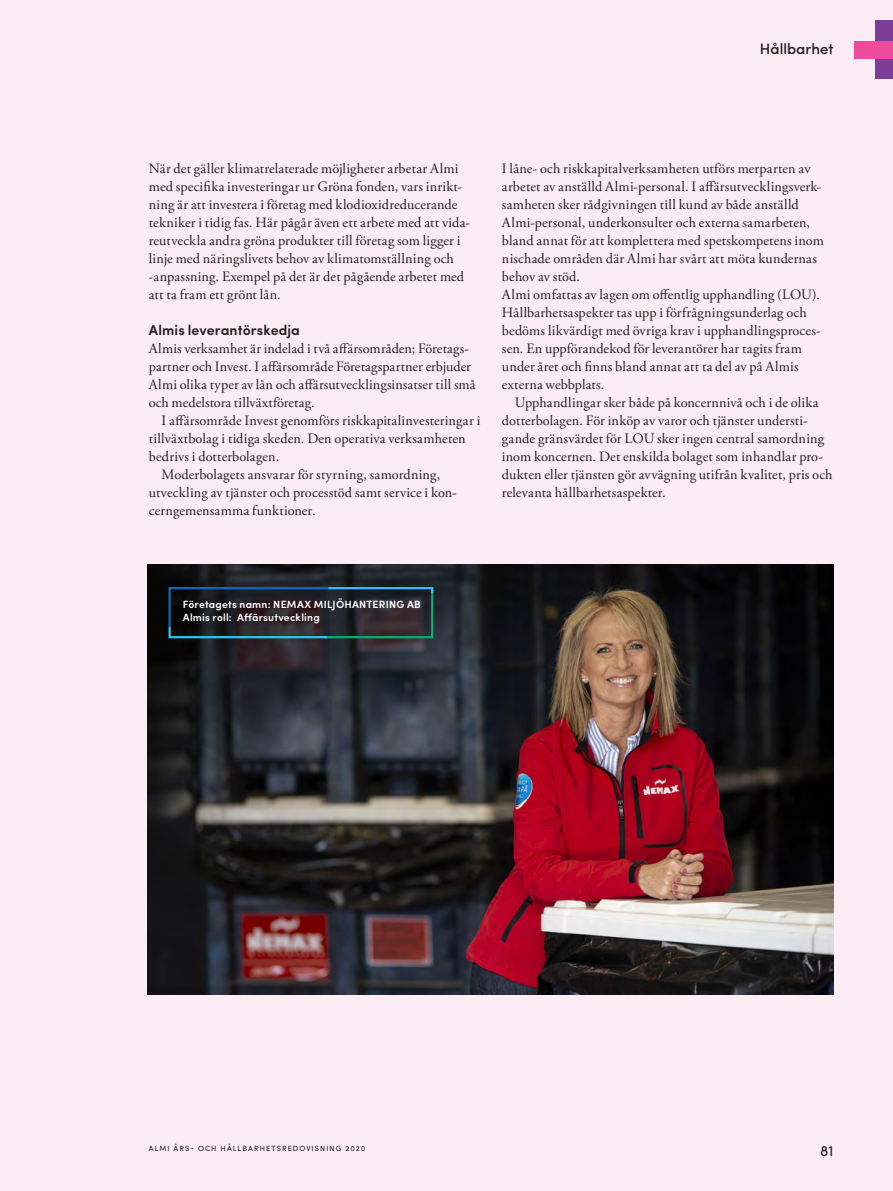
<style>
.page{position:relative;width:893px;height:1191px;background:#fcecf3}
.page>*{position:absolute;margin:0;border:0;box-sizing:border-box;transform-origin:0 0}
.t1{font:500 15px "Sofia Pro";color:#231f20}
.t2{font:15px "Sofia Pro";color:#231f20}
.Bröd_ej_indrag_Garam{font:14.25px/18px "Adobe Garamond Pro";letter-spacing:.01em;color:#231f20}
.Bröd_1_indrag_Garamo{font:14.25px/18px "Adobe Garamond Pro";letter-spacing:.01em;color:#231f20}
.Mellis_1_9_5_12{font:600 14.25px "Sofia Pro";letter-spacing:.01em;color:#231f20}
.Bildtext{font:600 10.5px "Sofia Pro";letter-spacing:.02em;color:#fff}
.t3{font:7.5px "Sofia Pro";letter-spacing:.14em;color:#231f20}
</style>
<div class="page">
<div style="left:875px;top:20px;width:18px;height:58px;background:#7e3e98"></div>
<div style="left:855px;top:41px;width:38px;height:17px;background:#ed4c9c"></div>
<img style="left:148px;top:565px;width:685px;height:429px">
<svg style="left:167px;top:586px;width:267px;height:53px;background:#222d34"></svg>
<p class="t1" style="left:760px;top:37px;width:75px">Hållbarhet</p>
<p class="Bröd_ej_indrag_Garam" style="left:149px;top:160px;width:323px">När det gäller klimatrelaterade möjligheter arbetar Almi med specifika investeringar ur Gröna fonden, vars inrikt&shy;ning är att investera i företag med klodioxidreducerande tekniker i tidig fas. Här pågår även ett arbete med att vida&shy;reutveckla andra gröna produkter till företag som ligger i linje med näringslivets behov av klimatomställning och -anpassning. Exempel på det är det pågående arbetet med att ta fram ett grönt lån.</p>
<p class="Mellis_1_9_5_12" style="left:149px;top:319px;width:153px">Almis leverantörskedja</p>
<p class="Bröd_ej_indrag_Garam" style="left:149px;top:340px;width:328px">Almis verksamhet är indelad i två affärsområden; Företags&shy;partner och Invest. I affärsområde Företagspartner erbjuder Almi olika typer av lån och affärsutvecklingsinsatser till små och medelstora tillväxtföretag.</p>
<p class="Bröd_1_indrag_Garamo" style="left:149px;top:412px;width:333px;text-indent:13px">I affärsområde Invest genomförs riskkapitalinvesteringar i tillväxtbolag i tidiga skeden. Den operativa verksamheten bedrivs i dotterbolagen.</p>
<p class="Bröd_1_indrag_Garamo" style="left:149px;top:466px;width:309px;text-indent:13px">Moderbolagets ansvarar för styrning, samordning, utveckling av tjänster och processtöd samt service i kon&shy;cerngemensamma funktioner.</p>
<p class="Bröd_ej_indrag_Garam" style="left:502px;top:160px;width:323px">I låne- och riskkapitalverksamheten utförs merparten av arbetet av anställd Almi-personal. I affärsutvecklingsverk&shy;samheten sker rådgivningen till kund av både anställd Almi-personal, underkonsulter och externa samarbeten, bland annat för att komplettera med spetskompetens inom nischade områden där Almi har svårt att möta kundernas behov av stöd.</p>
<p class="Bröd_ej_indrag_Garam" style="left:502px;top:286px;width:320px">Almi omfattas av lagen om offentlig upphandling (LOU).<br>Hållbarhetsaspekter tas upp i förfrågningsunderlag och bedöms likvärdigt med övriga krav i upphandlingsproces&shy;sen. En uppförandekod för leverantörer har tagits fram under året och finns bland annat att ta del av på Almis externa webbplats.</p>
<p class="Bröd_1_indrag_Garamo" style="left:502px;top:394px;width:332px;text-indent:13px">Upphandlingar sker både på koncernnivå och i de olika dotterbolagen. För inköp av varor och tjänster understi&shy;gande gränsvärdet för LOU sker ingen central samordning inom koncernen. Det enskilda bolaget som inhandlar pro&shy;dukten eller tjänsten gör avvägning utifrån kvalitet, pris och relevanta hållbarhetsaspekter.</p>
<p class="Bildtext" style="left:183px;top:596px;width:240px">Företagets namn: NEMAX MILJÖHANTERING AB</p>
<p class="Bildtext" style="left:183px;top:609px;width:138px">Almis roll: Affärsutveckling</p>
<p class="t3" style="left:149px;top:1142px;width:218px">ALMI ÅRS- OCH HÅLLBARHETSREDOVISNING 2020</p>
<p class="t2" style="left:820px;top:1140px;width:15px">81</p>
</div>
